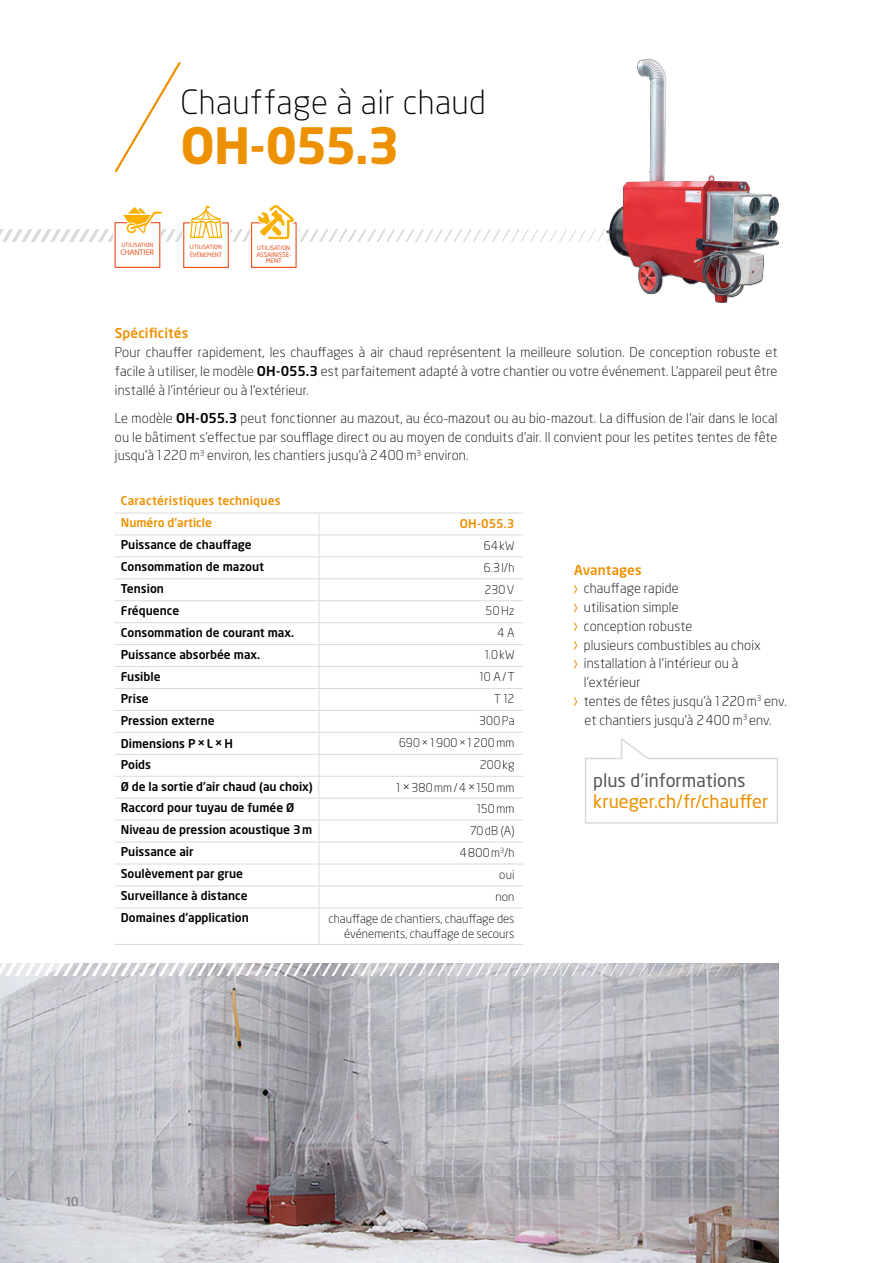
<style>
.page{position:relative;width:893px;height:1263px;background:#fff}
.page>*{position:absolute;margin:0;border:0;box-sizing:border-box;transform-origin:0 0}
.t1{font:700 49.5px "Neo Sans Pro";color:#ee9100}
.t2{font:300 33px "Neo Sans Pro";letter-spacing:.015em;color:#000}
.t3{font:18.15px "Neo Sans Pro";color:#eb9000}
.t4{font:18.15px "Neo Sans Pro";letter-spacing:-.005em;color:#575756}
.t5{font:300 13.5px/18.8px "Neo Sans Pro";letter-spacing:.01em;color:#000;text-align:justify}
.t6{font:500 13.5px "Neo Sans Pro";letter-spacing:.01em;color:#ee9100}
.t7{font:500 12px "Neo Sans Pro";color:#000}
.t8{font:300 12px/15px "Neo Sans Pro";letter-spacing:.005em;color:#000;text-align:right}
.t9{font:500 12px/21.9px "Neo Sans Pro";letter-spacing:.015em;color:#ee9100}
.t10{font:300 12px "Neo Sans Pro";letter-spacing:.025em;color:#000}
.t11{font:12px "Neo Sans Pro";color:#878787}
.t12{font:7.5px "Neo Sans Pro";color:#e94e1b}
.t13{font:6.3px/6.6px "Neo Sans Pro";color:#e94e1b;text-align:center}
.t14{font:6px "Neo Sans Pro";color:#e94e1b}
.t15{font:5.7px "Neo Sans Pro";color:#e94e1b}
.s1{font-weight:500}
.s2{font-size:13.5px}
</style>
<div class="page">
<img style="left:0;top:963px;width:778px;height:300px">
<svg style="left:114px;top:62px;width:67px;height:111px"></svg>
<svg style="left:574px;top:584px;width:4px;height:10px"></svg>
<svg style="left:574px;top:603px;width:4px;height:10px"></svg>
<svg style="left:574px;top:622px;width:4px;height:9px"></svg>
<svg style="left:574px;top:641px;width:4px;height:9px"></svg>
<svg style="left:574px;top:659px;width:4px;height:10px"></svg>
<svg style="left:574px;top:697px;width:4px;height:9px"></svg>
<img style="left:611px;top:60px;width:168px;height:243px">
<svg style="left:585px;top:738px;width:193px;height:86px"></svg>
<div style="left:183px;top:222px;width:46px;height:46px;border:1px solid #e94e1b"></div>
<div style="left:115px;top:222px;width:45px;height:46px;border:1px solid #e94e1b"></div>
<div style="left:251px;top:222px;width:46px;height:46px;border:1px solid #e94e1b"></div>
<svg style="left:0;top:203px;width:758px;height:39px"></svg>
<svg style="left:0;top:963px;width:771px;height:13px"></svg>
<hr style="left:115px;top:556px;width:204px;height:1px;background:#dadada">
<hr style="left:319px;top:556px;width:204px;height:1px;background:#dadada">
<hr style="left:115px;top:578px;width:204px;height:1px;background:#dadada">
<hr style="left:319px;top:578px;width:204px;height:1px;background:#dadada">
<hr style="left:115px;top:600px;width:204px;height:1px;background:#dadada">
<hr style="left:319px;top:600px;width:204px;height:1px;background:#dadada">
<hr style="left:115px;top:622px;width:204px;height:1px;background:#dadada">
<hr style="left:319px;top:622px;width:204px;height:1px;background:#dadada">
<hr style="left:115px;top:644px;width:204px;height:1px;background:#dadada">
<hr style="left:319px;top:644px;width:204px;height:1px;background:#dadada">
<hr style="left:115px;top:666px;width:204px;height:1px;background:#dadada">
<hr style="left:319px;top:666px;width:204px;height:1px;background:#dadada">
<hr style="left:115px;top:688px;width:204px;height:1px;background:#dadada">
<hr style="left:319px;top:688px;width:204px;height:1px;background:#dadada">
<hr style="left:115px;top:710px;width:204px;height:1px;background:#dadada">
<hr style="left:319px;top:710px;width:204px;height:1px;background:#dadada">
<hr style="left:115px;top:732px;width:204px;height:1px;background:#dadada">
<hr style="left:319px;top:732px;width:204px;height:1px;background:#dadada">
<hr style="left:115px;top:754px;width:204px;height:1px;background:#dadada">
<hr style="left:319px;top:754px;width:204px;height:1px;background:#dadada">
<hr style="left:115px;top:776px;width:204px;height:1px;background:#dadada">
<hr style="left:319px;top:776px;width:204px;height:1px;background:#dadada">
<hr style="left:115px;top:798px;width:204px;height:1px;background:#dadada">
<hr style="left:319px;top:798px;width:204px;height:1px;background:#dadada">
<hr style="left:115px;top:820px;width:204px;height:1px;background:#dadada">
<hr style="left:319px;top:820px;width:204px;height:1px;background:#dadada">
<hr style="left:115px;top:842px;width:204px;height:1px;background:#dadada">
<hr style="left:319px;top:842px;width:204px;height:1px;background:#dadada">
<hr style="left:115px;top:864px;width:204px;height:1px;background:#dadada">
<hr style="left:319px;top:864px;width:204px;height:1px;background:#dadada">
<hr style="left:115px;top:885px;width:204px;height:1px;background:#dadada">
<hr style="left:319px;top:885px;width:204px;height:1px;background:#dadada">
<hr style="left:115px;top:907px;width:204px;height:1px;background:#dadada">
<hr style="left:319px;top:907px;width:204px;height:1px;background:#dadada">
<hr style="left:115px;top:944px;width:204px;height:1px;background:#dadada">
<hr style="left:319px;top:944px;width:204px;height:1px;background:#dadada">
<hr style="left:319px;top:908px;width:1px;height:36px;background:#dadada">
<hr style="left:115px;top:513px;width:204px;height:1px;background:#dadada">
<hr style="left:319px;top:513px;width:204px;height:1px;background:#dadada">
<svg style="left:319px;top:513px;width:1px;height:394px"></svg>
<hr style="left:115px;top:534px;width:204px;height:1px;background:#dadada">
<hr style="left:319px;top:534px;width:204px;height:1px;background:#dadada">
<h2 class="t2" style="left:181px;top:82px;width:307px">Chauffage à air chaud</h2>
<h1 class="t1" style="left:181px;top:114px;width:221px">OH-055.3</h1>
<p class="t15" style="left:121px;top:241px;width:34px">UTILISATION</p>
<p class="t12" style="left:121px;top:247px;width:35px">CHANTIER</p>
<p class="t15" style="left:190px;top:244px;width:34px">UTILISATION</p>
<p class="t14" style="left:190px;top:251px;width:34px">ÉVÉNEMENT</p>
<p class="t14" style="left:257px;top:244px;width:35px">UTILISATION</p>
<p class="t13" style="left:256px;top:251px;width:36px">ASSAINISSE-<br>MENT</p>
<p class="t6" style="left:115px;top:325px;width:75px">Spécificités</p>
<p class="t5" style="left:115px;top:343px;width:664px">Pour chauffer rapidement, les chauffages à air chaud représentent la meilleure solution. De conception robuste et facile à utiliser, le modèle <span class="s1">OH-055.3</span> est parfaitement adapté à votre chantier ou votre événement. L'appareil peut être installé à l'intérieur ou à l'extérieur.</p>
<p class="t5" style="left:115px;top:408px;width:664px">Le modèle <span class="s1">OH-055.3</span> peut fonctionner au mazout, au éco-mazout ou au bio-mazout. La diffusion de l'air dans le local ou le bâtiment s'effectue par soufflage direct ou au moyen de conduits d’air. Il convient pour les petites tentes de fête jusqu'à 1220 m<sup>3</sup> environ, les chantiers jusqu'à 2400 m<sup>3</sup> environ.</p>
<p class="t9" style="left:121px;top:490px;width:161px">Caractéristiques techniques<br>Numéro d'article</p>
<p class="t9" style="left:460px;top:512px;width:56px">OH-055.3</p>
<p class="t7" style="left:121px;top:537px;width:132px">Puissance de chauffage</p>
<p class="t8" style="left:484px;top:538px;width:32px">64kW</p>
<p class="t7" style="left:121px;top:559px;width:145px">Consommation de mazout</p>
<p class="t8" style="left:484px;top:560px;width:32px">6.3l/h</p>
<p class="t7" style="left:121px;top:581px;width:45px">Tension</p>
<p class="t8" style="left:485px;top:581px;width:31px">230V</p>
<p class="t7" style="left:121px;top:603px;width:60px">Fréquence</p>
<p class="t8" style="left:486px;top:603px;width:30px">50Hz</p>
<p class="t7" style="left:121px;top:625px;width:175px">Consommation de courant max.</p>
<p class="t8" style="left:498px;top:625px;width:18px">4 A</p>
<p class="t7" style="left:121px;top:647px;width:141px">Puissance absorbée max.</p>
<p class="t8" style="left:485px;top:647px;width:31px">1.0kW</p>
<p class="t7" style="left:121px;top:669px;width:41px">Fusible</p>
<p class="t8" style="left:480px;top:669px;width:36px">10 A/T</p>
<p class="t7" style="left:121px;top:691px;width:29px">Prise</p>
<p class="t8" style="left:494px;top:691px;width:22px">T 12</p>
<p class="t7" style="left:121px;top:713px;width:95px">Pression externe</p>
<p class="t8" style="left:479px;top:713px;width:37px">300Pa</p>
<p class="t7" style="left:121px;top:736px;width:114px">Dimensions P<span class="s2">×</span>L<span class="s2">×</span>H</p>
<p class="t10" style="left:399px;top:735px;width:117px">690×1900×1200mm</p>
<p class="t7" style="left:121px;top:757px;width:32px">Poids</p>
<p class="t8" style="left:480px;top:757px;width:36px">200kg</p>
<p class="t7" style="left:121px;top:778px;width:194px">Ø de la sortie d'air chaud (au choix)</p>
<p class="t8" style="left:396px;top:780px;width:120px">1<span class="s2">×</span>380mm/4<span class="s2">×</span>150mm</p>
<p class="t7" style="left:121px;top:800px;width:175px">Raccord pour tuyau de fumée Ø</p>
<p class="t8" style="left:477px;top:801px;width:39px">150mm</p>
<p class="t7" style="left:121px;top:822px;width:193px">Niveau de pression acoustique 3m</p>
<p class="t8" style="left:470px;top:823px;width:46px">70dB (A)</p>
<p class="t7" style="left:121px;top:844px;width:74px">Puissance air</p>
<p class="t8" style="left:460px;top:845px;width:56px">4800m<sup>3</sup>/h</p>
<p class="t7" style="left:121px;top:866px;width:124px">Soulèvement par grue</p>
<p class="t8" style="left:499px;top:867px;width:17px">oui</p>
<p class="t7" style="left:121px;top:888px;width:128px">Surveillance à distance</p>
<p class="t8" style="left:495px;top:889px;width:21px">non</p>
<p class="t7" style="left:121px;top:910px;width:130px">Domaines d'application</p>
<p class="t8" style="left:328px;top:911px;width:188px">chauffage de chantiers, chauffage des événements, chauffage de secours</p>
<p class="t6" style="left:574px;top:561px;width:69px">Avantages</p>
<p class="t5" style="left:584px;top:579px;width:204px;text-align:left">chauffage rapide<br>utilisation simple<br>conception robuste<br>plusieurs combustibles au choix installation à l'intérieur ou à l'extérieur<br>tentes de fêtes jusqu'à 1220m<sup>3</sup> env. et chantiers jusqu'à 2400 m<sup>3</sup> env.</p>
<h3 class="t4" style="left:593px;top:769px;width:154px">plus d’informations</h3>
<h3 class="t3" style="left:593px;top:791px;width:176px">krueger.ch/fr/chauffer</h3>
<p class="t11" style="left:66px;top:1194px;width:14px">10</p>
</div>
